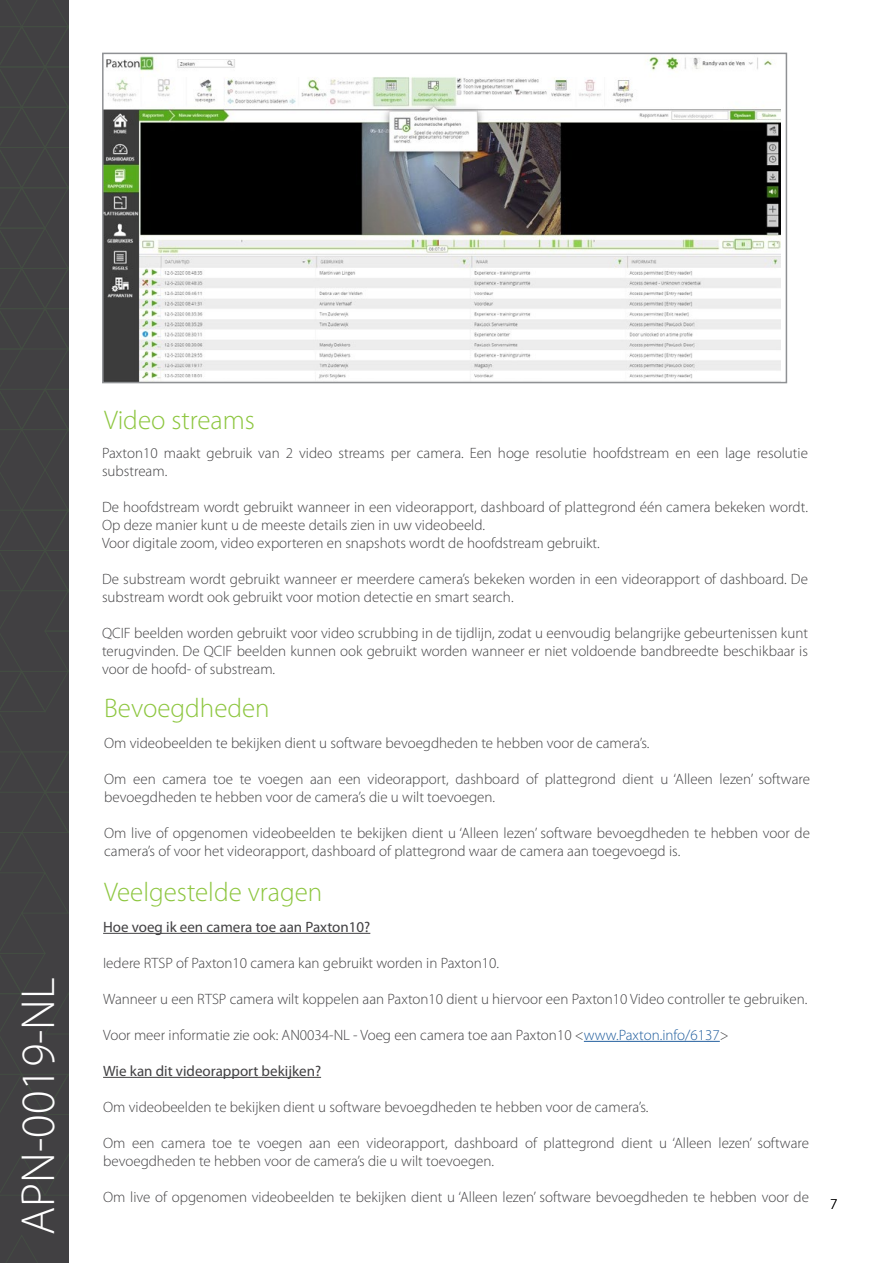
<style>
.page{position:relative;width:893px;height:1263px;background:#fff}
.page>*{position:absolute;margin:0;border:0;box-sizing:border-box;transform-origin:0 0}
.t1{font:300 48px "Myriad Pro";color:#fff}
.t2{font:300 27px "Myriad Pro";color:#8dc63f}
.t3{font:300 15px/18px "Myriad Pro";color:#414042}
.t4{font:15px "Myriad Pro";color:#414042}
.t5{font:300 15px "Myriad Pro";color:#000}
.s1{color:#215e9e}
</style>
<div class="page">
<div style="left:0;top:0;width:69px;height:1263px;background:#414042"></div>
<svg style="left:7px;top:1235px;width:31px;height:28px"></svg>
<svg style="left:0;top:0;width:68px;height:1196px"></svg>
<img style="left:105px;top:56px;width:675px;height:324px">
<div style="left:102px;top:53px;width:685px;height:330px;border:2px solid #8f9194"></div>
<hr style="left:103px;top:933px;width:267px;height:1px;background:#414042">
<hr style="left:584px;top:1041px;width:136px;height:1px;background:#215e9e">
<hr style="left:103px;top:1077px;width:218px;height:1px;background:#414042">
<h1 class="t1" style="left:9px;top:1235px;width:259px;rotate:-90deg">APN-0019-NL</h1>
<h2 class="t2" style="left:104px;top:404px;width:152px">Video streams</h2>
<p class="t3" style="left:102px;top:444px;width:707px">Paxton10 maakt gebruik van 2 video streams per camera. Een hoge resolutie hoofdstream en een lage resolutie substream.</p>
<p class="t3" style="left:102px;top:498px;width:707px">De hoofdstream wordt gebruikt wanneer in een videorapport, dashboard of plattegrond één camera bekeken wordt.<br>Op deze manier kunt u de meeste details zien in uw videobeeld.<br>Voor digitale zoom, video exporteren en snapshots wordt de hoofdstream gebruikt.</p>
<p class="t3" style="left:102px;top:570px;width:707px">De substream wordt gebruikt wanneer er meerdere camera’s bekeken worden in een videorapport of dashboard. De substream wordt ook gebruikt voor motion detectie en smart search.</p>
<p class="t3" style="left:102px;top:624px;width:707px;text-align:justify">QCIF beelden worden gebruikt voor video scrubbing in de tijdlijn, zodat u eenvoudig belangrijke gebeurtenissen kunt terugvinden. De QCIF beelden kunnen ook gebruikt worden wanneer er niet voldoende bandbreedte beschikbaar is voor de hoofd- of substream.</p>
<h2 class="t2" style="left:104px;top:692px;width:167px">Bevoegdheden</h2>
<p class="t3" style="left:104px;top:734px;width:547px">Om videobeelden te bekijken dient u software bevoegdheden te hebben voor de camera’s.</p>
<p class="t3" style="left:104px;top:770px;width:707px">Om een camera toe te voegen aan een videorapport, dashboard of plattegrond dient u ‘Alleen lezen’ software bevoegdheden te hebben voor de camera’s die u wilt toevoegen.</p>
<p class="t3" style="left:104px;top:824px;width:707px">Om live of opgenomen videobeelden te bekijken dient u ‘Alleen lezen’ software bevoegdheden te hebben voor de camera’s of voor het videorapport, dashboard of plattegrond waar de camera aan toegevoegd is.</p>
<h2 class="t2" style="left:104px;top:876px;width:220px">Veelgestelde vragen</h2>
<p class="t4" style="left:103px;top:917px;width:269px">Hoe voeg ik een camera toe aan Paxton10?</p>
<p class="t3" style="left:103px;top:954px;width:397px">Iedere RTSP of Paxton10 camera kan gebruikt worden in Paxton10.</p>
<p class="t3" style="left:103px;top:990px;width:706px">Wanneer u een RTSP camera wilt koppelen aan Paxton10 dient u hiervoor een Paxton10 Video controller te gebruiken.</p>
<p class="t3" style="left:103px;top:1026px;width:627px">Voor meer informatie zie ook: AN0034-NL - Voeg een camera toe aan Paxton10 &lt;<span class="s1">www.Paxton.info/6137</span>&gt;</p>
<p class="t4" style="left:103px;top:1061px;width:219px">Wie kan dit videorapport bekijken?</p>
<p class="t3" style="left:103px;top:1098px;width:547px">Om videobeelden te bekijken dient u software bevoegdheden te hebben voor de camera’s.</p>
<p class="t3" style="left:103px;top:1134px;width:707px">Om een camera toe te voegen aan een videorapport, dashboard of plattegrond dient u ‘Alleen lezen’ software bevoegdheden te hebben voor de camera’s die u wilt toevoegen.</p>
<p class="t3" style="left:103px;top:1188px;width:707px">Om live of opgenomen videobeelden te bekijken dient u ‘Alleen lezen’ software bevoegdheden te hebben voor de</p>
<p class="t5" style="left:830px;top:1195px;width:9px">7</p>
</div>
